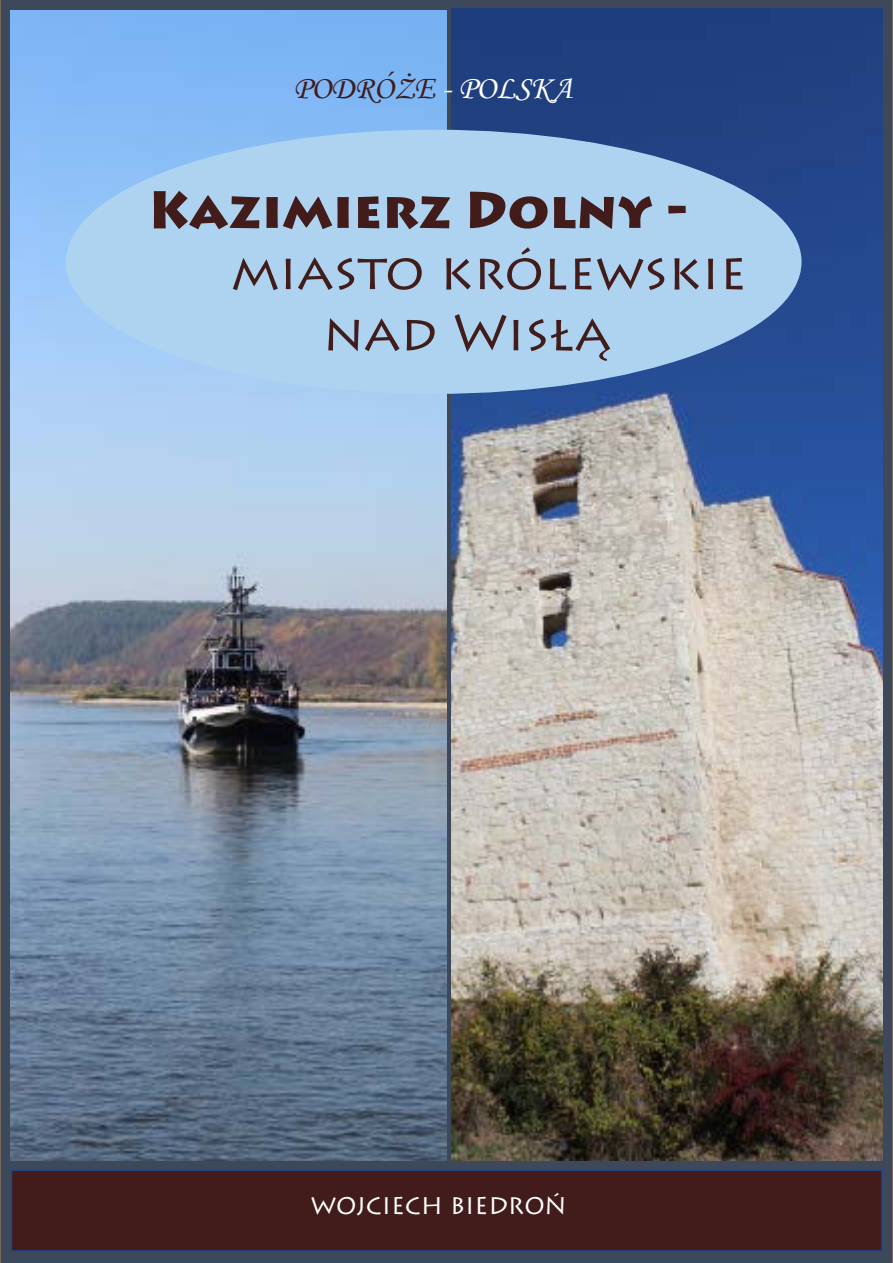
<style>
.page{position:relative;width:893px;height:1263px;background:#3d485a}
.page>*{position:absolute;margin:0;border:0;box-sizing:border-box;transform-origin:0 0}
.t1{font:51px/61.2px "Lithos Pro";color:#411c1a}
.t2{font:900 51px "Lithos Pro";color:#411c1a}
.t3{font:33px "Monotype Corsiva";color:#411c1a}
.t4{font:24px "Lithos Pro";color:#fff}
.s1{color:#fff}
</style>
<div class="page">
<img style="left:11px;top:11px;width:436px;height:1150px">
<img style="left:452px;top:8px;width:431px;height:1153px">
<div style="left:11px;top:1169px;width:872px;height:83px;background:#411c1a;border:2px solid #23468a"></div>
<div style="left:66px;top:130px;width:735px;height:264px;background:#aed3f0;border-radius:50%"></div>
<p class="t3" style="left:293px;top:68px;width:281px">PODRÓŻE <span class="s1">- POLSKA</span></p>
<p class="t2" style="left:148px;top:178px;width:541px">Kazimierz Dolny -</p>
<p class="t1" style="left:323px;top:241px;width:425px;text-indent:-92px">miasto królewskie nad Wisłą</p>
<p class="t4" style="left:310px;top:1192px;width:257px">WOJCIECH BIEDROŃ</p>
</div>
